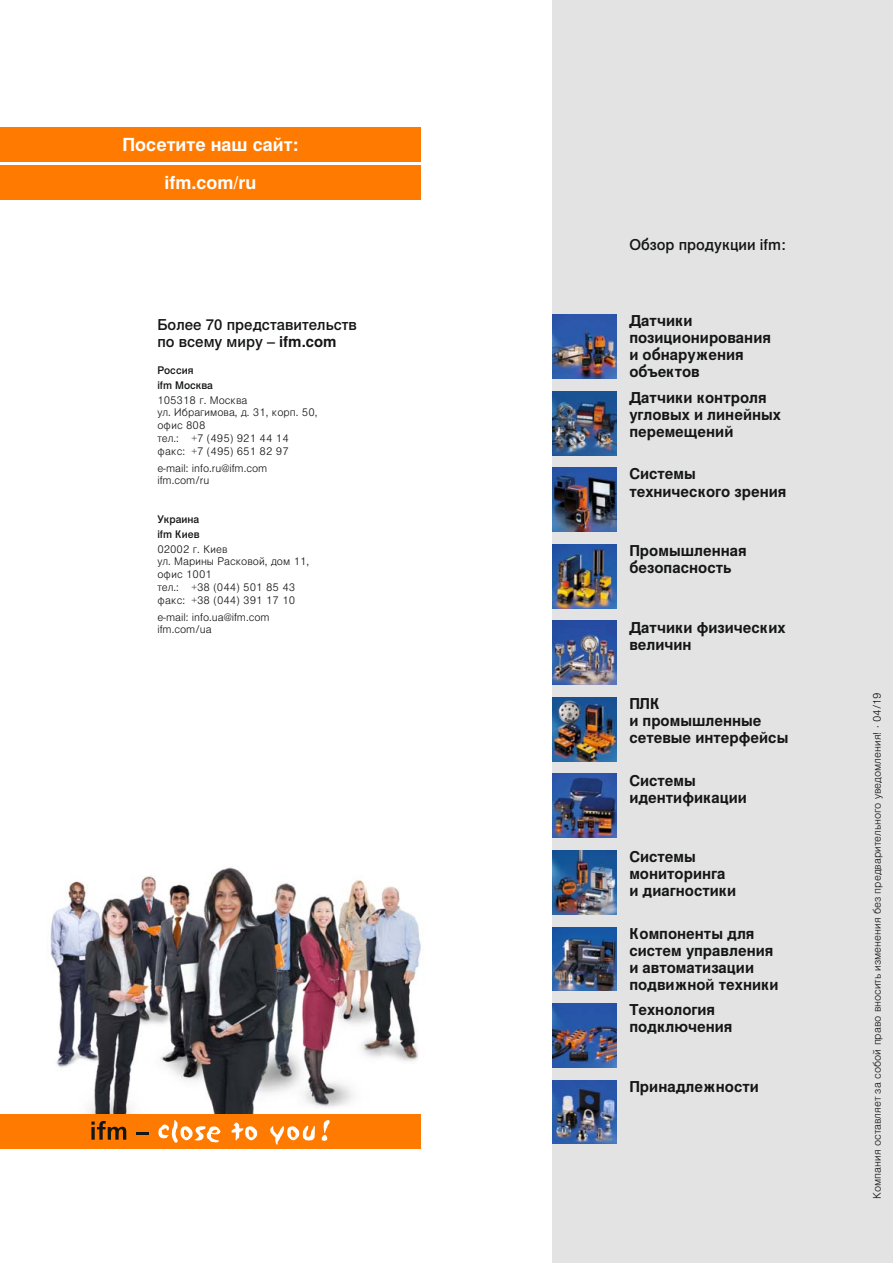
<style>
.page{position:relative;width:893px;height:1263px;background:#fff}
.page>*{position:absolute;margin:0;border:0;box-sizing:border-box;transform-origin:0 0}
.t1{font:700 18px/38.2px "Nimbus Sans Global";color:#fff;text-align:center}
.t2{font:700 15px/17px "Nimbus Sans Global";color:#151616}
.t3{font:500 15px/17px "Nimbus Sans Global";color:#151616}
.t4{font:300 10.5px/12.8px "Nimbus Sans Global";color:#151616}
.t5{font:500 10.5px/14.9px "Nimbus Sans Global";color:#151616}
.s1{font-weight:700}
</style>
<div class="page">
<div style="left:553px;top:0;width:340px;height:1263px;background:#e3e3e3"></div>
<img style="left:553px;top:315px;width:64px;height:63px">
<img style="left:553px;top:391px;width:64px;height:64px">
<img style="left:553px;top:468px;width:64px;height:63px">
<img style="left:553px;top:544px;width:64px;height:64px">
<img style="left:553px;top:621px;width:64px;height:64px">
<img style="left:553px;top:850px;width:64px;height:64px">
<img style="left:553px;top:697px;width:64px;height:64px">
<img style="left:553px;top:774px;width:64px;height:64px">
<img style="left:553px;top:927px;width:64px;height:64px">
<img style="left:553px;top:1003px;width:64px;height:64px">
<img style="left:553px;top:1080px;width:64px;height:64px">
<div style="left:0;top:166px;width:421px;height:34px;background:#ff7a00"></div>
<div style="left:0;top:128px;width:421px;height:34px;background:#ff7a00"></div>
<img style="left:50px;top:867px;width:371px;height:247px">
<div style="left:0;top:1114px;width:421px;height:34px;background:#ff7a00"></div>
<svg style="left:91px;top:1121px;width:35px;height:19px"></svg>
<svg style="left:136px;top:1132px;width:12px;height:2px"></svg>
<svg style="left:158px;top:1120px;width:62px;height:23px"></svg>
<svg style="left:231px;top:1122px;width:26px;height:18px"></svg>
<svg style="left:270px;top:1126px;width:45px;height:18px"></svg>
<svg style="left:322px;top:1120px;width:8px;height:21px"></svg>
<p class="t1" style="left:123px;top:127px;width:177px">Посетите наш сайт: ifm.com/ru</p>
<p class="t3" style="left:629px;top:236px;width:158px">Обзор продукции ifm:</p>
<p class="t3" style="left:157px;top:316px;width:201px">Более 70 представительств по всему миру – <span class="s1">ifm.com</span></p>
<p class="t2" style="left:629px;top:314px;width:143px">Датчики позиционирования и обнаружения объектов</p>
<p class="t2" style="left:629px;top:391px;width:153px">Датчики контроля угловых и линейных перемещений</p>
<p class="t2" style="left:629px;top:467px;width:159px">Системы технического зрения</p>
<p class="t5" style="left:157px;top:363px;width:57px">Россия<br>ifm Москва</p>
<p class="t4" style="left:157px;top:394px;width:162px">105318 г. Москва<br>ул. Ибрагимова, д. 31, корп. 50, офис 808<br>тел.: +7 (495) 921 44 14 факс: +7 (495) 651 82 97</p>
<p class="t4" style="left:157px;top:462px;width:112px">e-mail: info.ru@ifm.com ifm.com/ru</p>
<p class="t5" style="left:157px;top:512px;width:44px">Украина ifm Киев</p>
<p class="t4" style="left:157px;top:542px;width:153px">02002 г. Киев<br>ул. Марины Расковой, дом 11, офис 1001<br>тел.: +38 (044) 501 85 43 факс: +38 (044) 391 17 10</p>
<p class="t4" style="left:157px;top:610px;width:114px">e-mail: info.ua@ifm.com ifm.com/ua</p>
<p class="t2" style="left:629px;top:544px;width:119px">Промышленная безопасность</p>
<p class="t2" style="left:629px;top:620px;width:158px">Датчики физических величин</p>
<p class="t2" style="left:629px;top:697px;width:161px">ПЛК<br>и промышленные сетевые интерфейсы</p>
<p class="t2" style="left:629px;top:773px;width:119px">Системы идентификации</p>
<p class="t2" style="left:629px;top:850px;width:108px">Системы мониторинга и диагностики</p>
<p class="t2" style="left:629px;top:926px;width:151px">Компоненты для систем управления и автоматизации подвижной техники</p>
<p class="t2" style="left:629px;top:1003px;width:105px">Технология подключения</p>
<p class="t2" style="left:629px;top:1079px;width:131px">Принадлежности</p>
<p class="t4" style="left:871px;top:1199px;width:509px;rotate:-90deg">Компания оставляет за собой право вносить изменения без предварительного уведомления! · 04/19</p>
</div>
